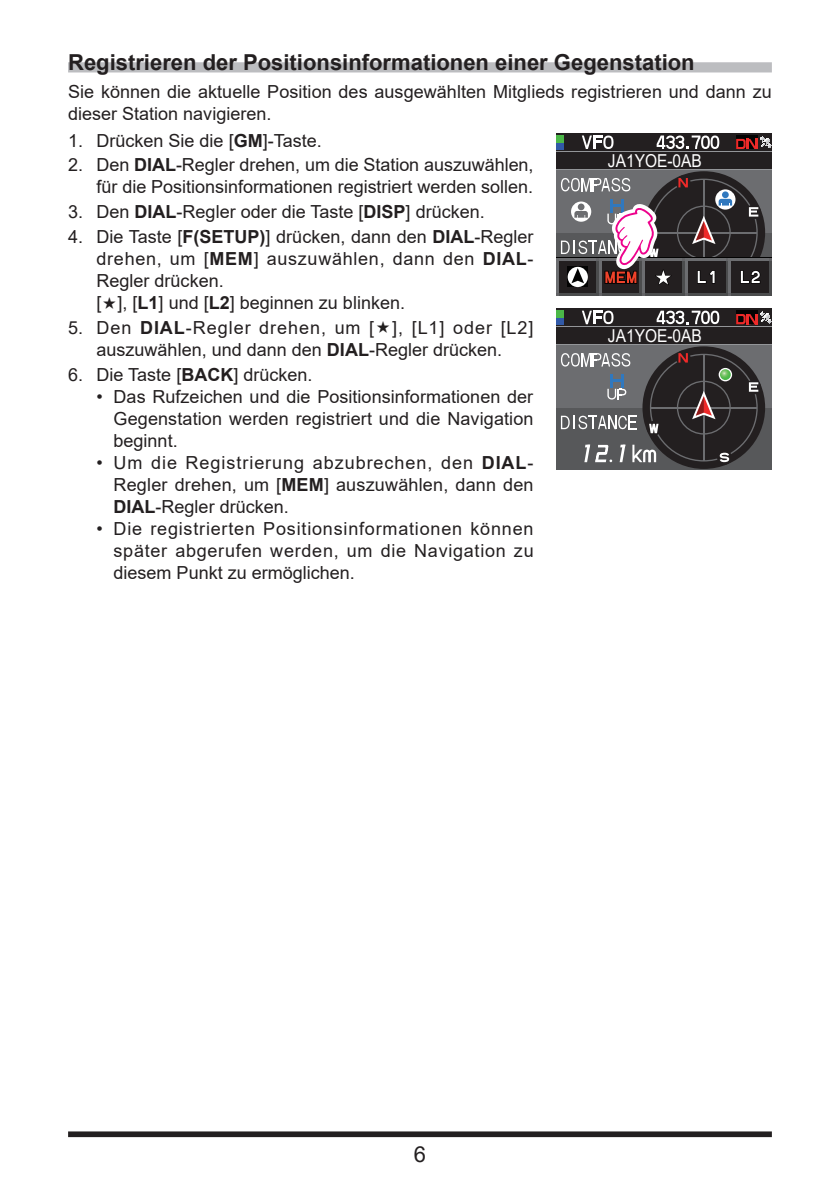
<style>
.page{position:relative;width:840px;height:1191px;background:#fff}
.page>*{position:absolute;margin:0;border:0;box-sizing:border-box;transform-origin:0 0}
.t1{font:700 22px "Arial";color:#231f20}
.t2{font:22px "Arial";color:#231f20}
.t3{font:18px/22px "Arial";color:#231f20;text-align:justify}
.t4{font:17.8px "Arial";color:#fff;scale:.87 1}
.s1{font-weight:700}
</style>
<div class="page">
<div style="left:68px;top:1131px;width:703px;height:6px;background:#231f20"></div>
<div style="left:68px;top:62px;width:703px;height:10px;background:#bcbdc0"></div>
<div style="left:556px;top:169px;width:215px;height:63px;background:#6c6d70"></div>
<div style="left:556px;top:133px;width:215px;height:36px;background:#231f20"></div>
<hr style="left:556px;top:169px;width:215px;height:1px;background:#939598">
<hr style="left:556px;top:151px;width:215px;height:1px;background:#939598">
<div style="left:556px;top:142px;width:7px;height:8px;background:#3159a7"></div>
<div style="left:556px;top:135px;width:7px;height:7px;background:#4bb848"></div>
<svg style="left:700px;top:135px;width:9px;height:14px"></svg>
<svg style="left:582px;top:135px;width:31px;height:14px"></svg>
<div style="left:735px;top:135px;width:22px;height:14px;background:#030303"></div>
<svg style="left:735px;top:136px;width:36px;height:13px"></svg>
<div style="left:728px;top:258px;width:43px;height:37px;background:#231f20"></div>
<hr style="left:728px;top:258px;width:42px;height:2px;background:#6c6d70">
<hr style="left:728px;top:293px;width:42px;height:2px;background:#4b4c4d">
<hr style="left:768px;top:258px;width:2px;height:37px;background:#4b4c4d">
<div style="left:700px;top:135px;width:9px;height:14px;border:2px solid #fff;border-radius:50%"></div>
<div style="left:710px;top:135px;width:9px;height:14px;border:2px solid #fff;border-radius:50%"></div>
<svg style="left:656px;top:135px;width:44px;height:14px"></svg>
<svg style="left:556px;top:174px;width:205px;height:121px"></svg>
<div style="left:556px;top:309px;width:215px;height:161px;background:#57585a"></div>
<div style="left:556px;top:344px;width:215px;height:63px;background:#6c6d70"></div>
<div style="left:556px;top:309px;width:215px;height:35px;background:#231f20"></div>
<hr style="left:556px;top:344px;width:215px;height:1px;background:#939598">
<hr style="left:556px;top:326px;width:215px;height:1px;background:#939598">
<div style="left:556px;top:317px;width:7px;height:8px;background:#3159a7"></div>
<div style="left:556px;top:310px;width:7px;height:7px;background:#4bb848"></div>
<svg style="left:700px;top:311px;width:9px;height:13px"></svg>
<svg style="left:582px;top:311px;width:31px;height:13px"></svg>
<svg style="left:736px;top:311px;width:35px;height:13px"></svg>
<div style="left:700px;top:311px;width:9px;height:13px;border:2px solid #fff;border-radius:50%"></div>
<div style="left:710px;top:311px;width:9px;height:13px;border:2px solid #fff;border-radius:50%"></div>
<svg style="left:656px;top:311px;width:44px;height:13px"></svg>
<svg style="left:560px;top:349px;width:201px;height:117px"></svg>
<p class="t1" style="left:68px;top:47px;width:627px">Registrieren der Positionsinformationen einer Gegenstation</p>
<p class="t3" style="left:68px;top:80px;width:704px">Sie können die aktuelle Position des ausgewählten Mitglieds registrieren und dann zu dieser Station navigieren.</p>
<p class="t3" style="left:68px;top:129px;width:255px">1. Drücken Sie die [<span class="s1">GM</span>]-Taste.</p>
<p class="t3" style="left:68px;top:154px;width:466px;text-align:right">2. Den <span class="s1">DIAL</span>-Regler drehen, um die Station auszuwählen, für die Positionsinformationen registriert werden sollen.</p>
<p class="t3" style="left:68px;top:201px;width:418px">3. Den <span class="s1">DIAL</span>-Regler oder die Taste [<span class="s1">DISP</span>] drücken.</p>
<p class="t3" style="left:96px;top:226px;width:438px;text-align:left;text-indent:-28px">4. Die Taste [<span class="s1">F(SETUP)</span>] drücken, dann den <span class="s1">DIAL</span>-Regler drehen, um [<span class="s1">MEM</span>] auszuwählen, dann den <span class="s1">DIAL</span>-Regler drücken.<br>[ ], [<span class="s1">L1</span>] und [<span class="s1">L2</span>] beginnen zu blinken.</p>
<p class="t3" style="left:68px;top:316px;width:466px;text-align:center">5. Den <span class="s1">DIAL</span>-Regler drehen, um [ ], [L1] oder [L2] auszuwählen, und dann den <span class="s1">DIAL</span>-Regler drücken.</p>
<p class="t3" style="left:68px;top:363px;width:246px">6. Die Taste [<span class="s1">BACK</span>] drücken.</p>
<p class="t3" style="left:113px;top:385px;width:421px;text-indent:-17px">• Das Rufzeichen und die Positionsinformationen der Gegenstation werden registriert und die Navigation beginnt.</p>
<p class="t3" style="left:113px;top:451px;width:421px;text-indent:-17px">• Um die Registrierung abzubrechen, den <span class="s1">DIAL</span>-Regler drehen, um [<span class="s1">MEM</span>] auszuwählen, dann den <span class="s1">DIAL</span>-Regler drücken.</p>
<p class="t3" style="left:113px;top:517px;width:421px;text-indent:-17px">• Die registrierten Positionsinformationen können später abgerufen werden, um die Navigation zu diesem Punkt zu ermöglichen.</p>
<p class="t4" style="left:607px;top:148px;width:109px">JA1YOE-0AB</p>
<p class="t4" style="left:607px;top:323px;width:109px">JA1YOE-0AB</p>
<p class="t2" style="left:413px;top:1139px;width:14px">6</p>
</div>
